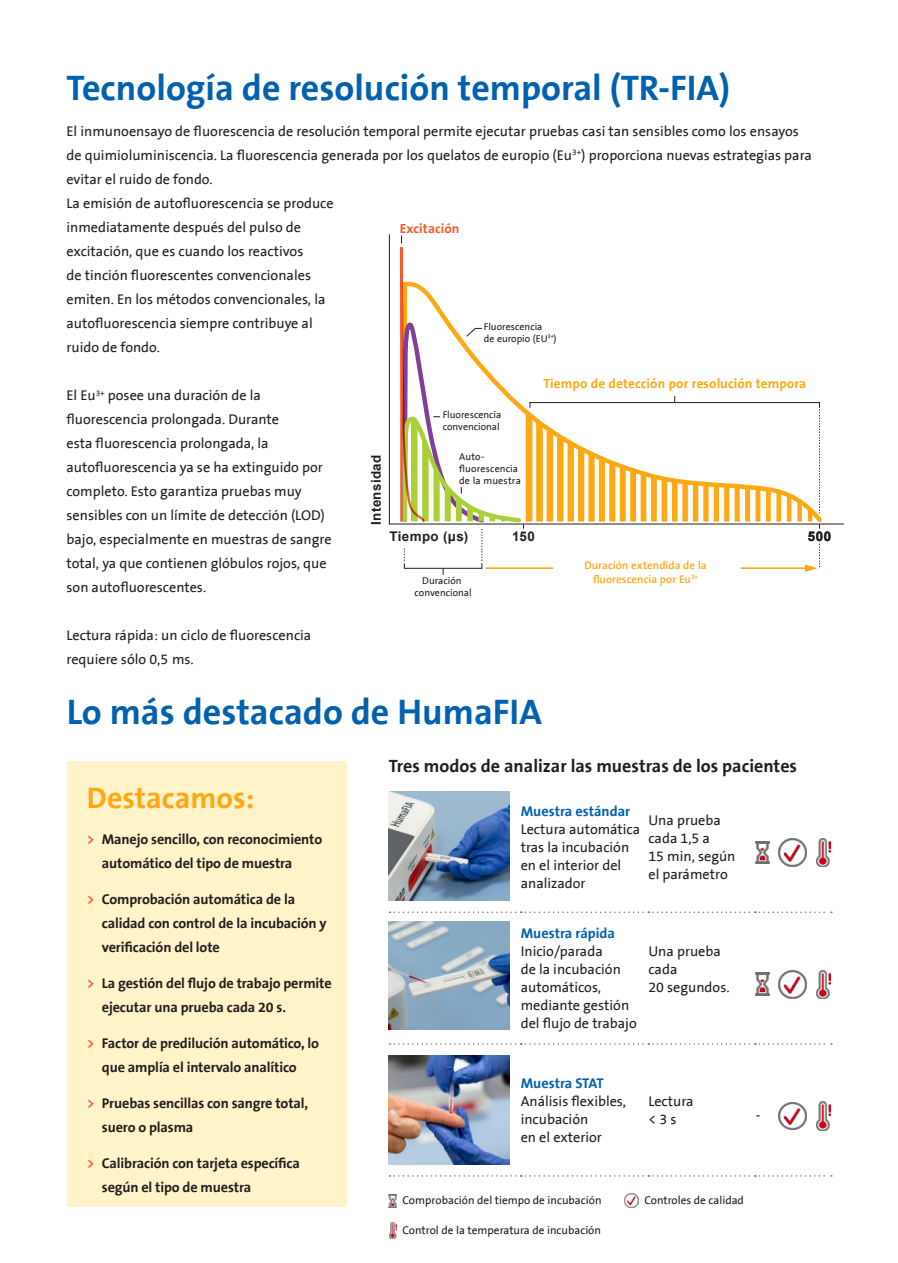
<style>
.page{position:relative;width:898px;height:1263px;background:#fff}
.page>*{position:absolute;margin:0;border:0;box-sizing:border-box;transform-origin:0 0}
.t1{font:700 36px "The Sans B7";color:#0061ae}
.t2{font:700 30px "The Sans B7";color:#fea814}
.t3{font:700 18px "The Sans B7";color:#241f1f}
.t4{font:14.25px/24px "The Sans B5 Plain";color:#241f1f}
.t5{font:700 14.25px/24px "The Sans B7";letter-spacing:-.01em;color:#241f1f}
.t6{font:700 14.25px "The Sans B7";color:#0061ae}
.t7{font:700 13.35px "The Sans B7";letter-spacing:.005em;color:#fea814}
.t8{font:700 13.35px "Arial";letter-spacing:.03em;color:#241f1f}
.t9{font:700 13.35px "The Sans B7";letter-spacing:.005em;color:#f55a2b}
.t10{font:11.4px "The Sans B5 Plain";color:#241f1f}
.t11{font:600 11.1px/13.4px "The Sans B6";letter-spacing:.005em;color:#fea814;text-align:center}
.t12{font:10.05px/12px "The Sans B5 Plain";color:#241f1f}
.s1{color:#f6674d}
</style>
<div class="page">
<img style="left:388px;top:921px;width:121px;height:109px">
<img style="left:388px;top:1055px;width:121px;height:109px">
<img style="left:388px;top:791px;width:121px;height:109px">
<div style="left:67px;top:761px;width:280px;height:445px;background:#fff3ca"></div>
<div style="left:404px;top:563px;width:78px;height:6px;border:1px solid #241f1f"></div>
<hr style="left:486px;top:567px;width:66px;height:2px;background:#fea814">
<hr style="left:741px;top:567px;width:67px;height:2px;background:#fea814">
<svg style="left:803px;top:544px;width:17px;height:28px"></svg>
<svg style="left:388px;top:234px;width:454px;height:291px"></svg>
<svg style="left:524px;top:274px;width:299px;height:250px"></svg>
<svg style="left:400px;top:236px;width:124px;height:325px"></svg>
<svg style="left:389px;top:1043px;width:442px;height:2px"></svg>
<svg style="left:389px;top:911px;width:442px;height:2px"></svg>
<svg style="left:389px;top:1175px;width:442px;height:2px"></svg>
<img style="left:778px;top:838px;width:28px;height:28px">
<img style="left:755px;top:841px;width:14px;height:23px">
<img style="left:816px;top:838px;width:14px;height:28px">
<img style="left:778px;top:970px;width:28px;height:28px">
<img style="left:755px;top:973px;width:14px;height:22px">
<img style="left:816px;top:970px;width:14px;height:28px">
<img style="left:778px;top:1102px;width:28px;height:28px">
<img style="left:816px;top:1102px;width:14px;height:28px">
<img style="left:624px;top:1194px;width:14px;height:14px">
<img style="left:389px;top:1223px;width:7px;height:16px">
<svg style="left:388px;top:1194px;width:8px;height:13px"></svg>
<h1 class="t1" style="left:66px;top:69px;width:665px">Tecnología de resolución temporal (TR-FIA)</h1>
<p class="t4" style="left:66px;top:120px;width:746px">El inmunoensayo de fluorescencia de resolución temporal permite ejecutar pruebas casi tan sensibles como los ensayos de quimioluminiscencia. La fluorescencia generada por los quelatos de europio (Eu<sup>3+</sup>) proporciona nuevas estrategias para evitar el ruido de fondo.<br>La emisión de autofluorescencia se produce<br>inmediatamente después del pulso de<br>excitación, que es cuando los reactivos<br>de tinción fluorescentes convencionales<br>emiten. En los métodos convencionales, la<br>autofluorescencia siempre contribuye al<br>ruido de fondo.</p>
<p class="t4" style="left:66px;top:384px;width:266px">El Eu<sup>3+</sup> posee una duración de la fluorescencia prolongada. Durante<br>esta fluorescencia prolongada, la autofluorescencia ya se ha extinguido por completo. Esto garantiza pruebas muy sensibles con un límite de detección (LOD) bajo, especialmente en muestras de sangre total, ya que contienen glóbulos rojos, que son autofluorescentes.</p>
<p class="t4" style="left:66px;top:624px;width:246px">Lectura rápida: un ciclo de fluorescencia requiere sólo 0,5 ms.</p>
<p class="t9" style="left:399px;top:221px;width:61px">Excitación</p>
<p class="t12" style="left:483px;top:320px;width:74px">Fluorescencia<br>de europio (EU<sup>3+</sup>)</p>
<p class="t7" style="left:543px;top:377px;width:264px">Tiempo de detección por resolución tempora</p>
<p class="t12" style="left:442px;top:409px;width:60px">Fluorescencia convencional</p>
<p class="t12" style="left:459px;top:451px;width:63px">Auto&shy;fluorescencia de la muestra</p>
<p class="t8" style="left:366px;top:525px;width:72px;rotate:-90deg">Intensidad</p>
<p class="t8" style="left:389px;top:527px;width:80px">Tiempo (μs)</p>
<p class="t8" style="left:512px;top:527px;width:24px">150</p>
<p class="t8" style="left:807px;top:527px;width:25px">500</p>
<p class="t12" style="left:414px;top:575px;width:58px;text-align:center">Duración convencional</p>
<p class="t11" style="left:584px;top:559px;width:124px">Duración extendida de la fluorescencia por Eu<sup>3+</sup></p>
<h1 class="t1" style="left:67px;top:693px;width:476px">Lo más destacado de HumaFIA</h1>
<p class="t3" style="left:388px;top:757px;width:409px">Tres modos de analizar las muestras de los pacientes</p>
<p class="t6" style="left:520px;top:803px;width:111px">Muestra estándar</p>
<p class="t4" style="left:520px;top:820px;width:121px;line-height:18px">Lectura automática tras la incubación en el interior del analizador</p>
<p class="t4" style="left:648px;top:811px;width:88px;line-height:18px">Una prueba cada 1,5 a<br>15 min, según el parámetro</p>
<p class="t6" style="left:520px;top:926px;width:96px">Muestra rápida</p>
<p class="t4" style="left:520px;top:943px;width:117px;line-height:18px">Inicio/parada<br>de la incubación automáticos, mediante gestión del flujo de trabajo</p>
<p class="t4" style="left:648px;top:943px;width:83px;line-height:18px">Una prueba cada<br>20 segundos.</p>
<h2 class="t2" style="left:87px;top:782px;width:169px">Destacamos:</h2>
<p class="t5" style="left:102px;top:828px;width:222px;text-indent:-15px"><span class="s1">&gt;</span> Manejo sencillo, con reconocimiento automático del tipo de muestra</p>
<p class="t5" style="left:102px;top:888px;width:226px;text-indent:-15px"><span class="s1">&gt;</span> Comprobación automática de la calidad con control de la incubación y verificación del lote</p>
<p class="t5" style="left:102px;top:972px;width:231px;text-indent:-15px"><span class="s1">&gt;</span> La gestión del flujo de trabajo permite ejecutar una prueba cada 20 s.</p>
<p class="t5" style="left:87px;top:1032px;width:233px;text-align:center"><span class="s1">&gt;</span> Factor de predilución automático, lo que amplía el intervalo analítico</p>
<p class="t5" style="left:102px;top:1092px;width:208px;text-indent:-15px"><span class="s1">&gt;</span> Pruebas sencillas con sangre total, suero o plasma</p>
<p class="t5" style="left:102px;top:1152px;width:199px;text-indent:-15px"><span class="s1">&gt;</span> Calibración con tarjeta específica según el tipo de muestra</p>
<p class="t6" style="left:520px;top:1076px;width:84px">Muestra STAT</p>
<p class="t4" style="left:520px;top:1093px;width:107px;line-height:18px">Análisis flexibles, incubación<br>en el exterior</p>
<p class="t4" style="left:648px;top:1093px;width:47px;line-height:18px">Lectura &lt; 3 s</p>
<p class="t4" style="left:755px;top:1104px;width:6px">-</p>
<p class="t10" style="left:402px;top:1194px;width:200px">Comprobación del tiempo de incubación</p>
<p class="t10" style="left:644px;top:1194px;width:101px">Controles de calidad</p>
<p class="t10" style="left:402px;top:1224px;width:200px">Control de la temperatura de incubación</p>
</div>
